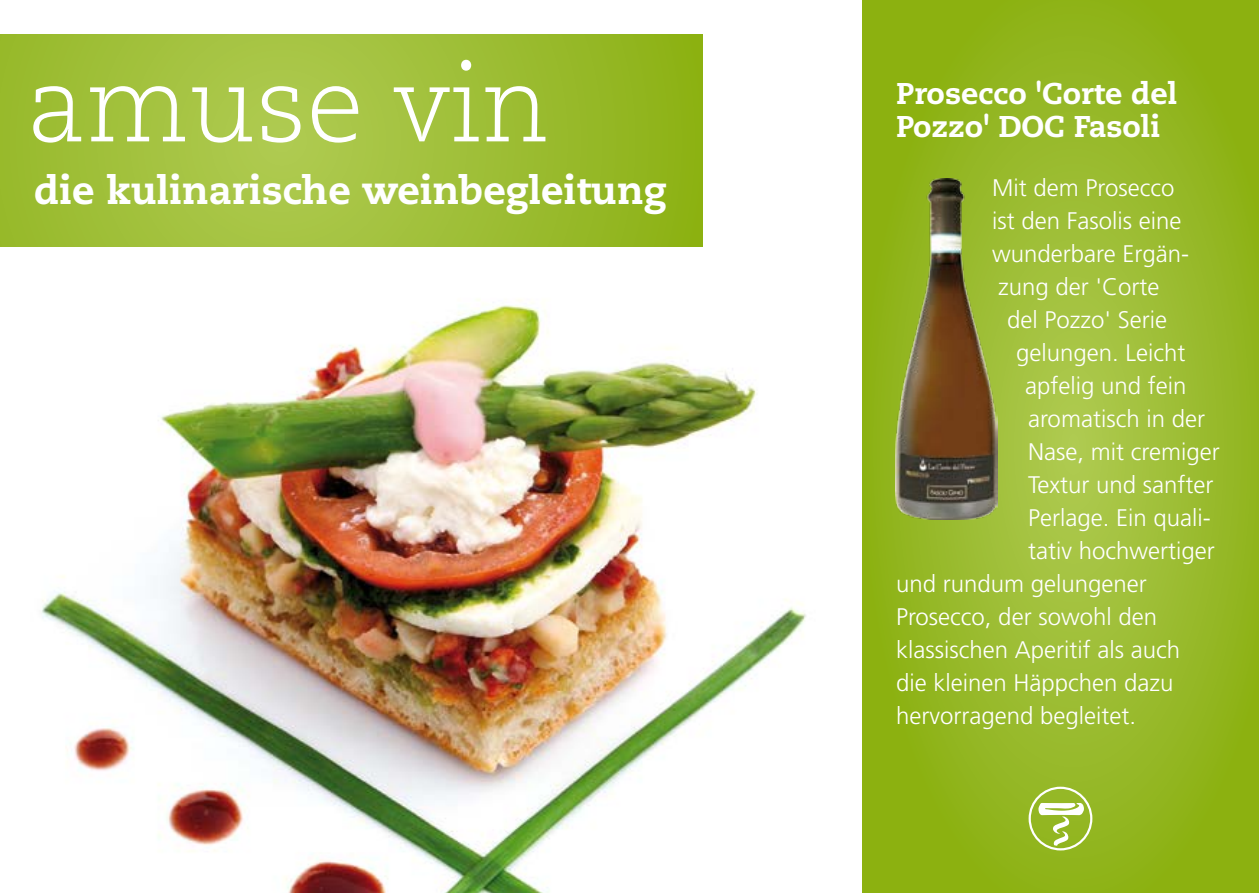
<style>
.page{position:relative;width:1259px;height:893px;background:#fff}
.page>*{position:absolute;margin:0;border:0;box-sizing:border-box;transform-origin:0 0}
.t1{font:300 105px "Caecilia";color:#fff}
.t2{font:800 39px "Caecilia";letter-spacing:-.01em;color:#fff}
.t3{font:800 30px/33px "Caecilia";color:#fff}
.t4{font:300 24px/33px "Frutiger LT";color:#fff}
</style>
<div class="page">
<img style="left:41px;top:69px;width:765px;height:824px">
<svg style="left:862px;top:0;width:397px;height:893px;background:#96b826"></svg>
<img style="left:896px;top:179px;width:101px;height:340px">
<svg style="left:0;top:34px;width:702px;height:213px;background:#9ebe36"></svg>
<svg style="left:1028px;top:787px;width:64px;height:63px"></svg>
<h1 class="t1" style="left:26px;top:46px;width:525px">amuse vin</h1>
<h2 class="t2" style="left:34px;top:167px;width:634px">die kulinarische weinbegleitung</h2>
<p class="t3" style="left:896px;top:77px;width:283px">Prosecco 'Corte del<br>Pozzo' DOC Fasoli</p>
<p class="t4" style="left:992px;top:171px;width:198px">Mit dem Prosecco ist den Fasolis eine wunderbare Ergän&shy;zung der 'Corte</p>
<p class="t4" style="left:1007px;top:303px;width:162px">del Pozzo' Serie</p>
<p class="t4" style="left:1016px;top:336px;width:171px">gelungen. Leicht</p>
<p class="t4" style="left:1025px;top:369px;width:163px">apfelig und fein</p>
<p class="t4" style="left:1028px;top:402px;width:178px">aromatisch in der</p>
<p class="t4" style="left:1028px;top:435px;width:193px">Nase, mit cremiger</p>
<p class="t4" style="left:1028px;top:468px;width:187px">Textur und sanfter</p>
<p class="t4" style="left:1028px;top:501px;width:184px">Perlage. Ein quali-</p>
<p class="t4" style="left:1028px;top:534px;width:188px">tativ hochwertiger</p>
<p class="t4" style="left:896px;top:567px;width:252px">und rundum gelungener</p>
<p class="t4" style="left:896px;top:600px;width:262px">Prosecco, der sowohl den</p>
<p class="t4" style="left:896px;top:633px;width:286px">klassischen Aperitif als auch</p>
<p class="t4" style="left:896px;top:666px;width:279px">die kleinen Häppchen dazu</p>
<p class="t4" style="left:896px;top:699px;width:242px">hervorragend begleitet.</p>
</div>
